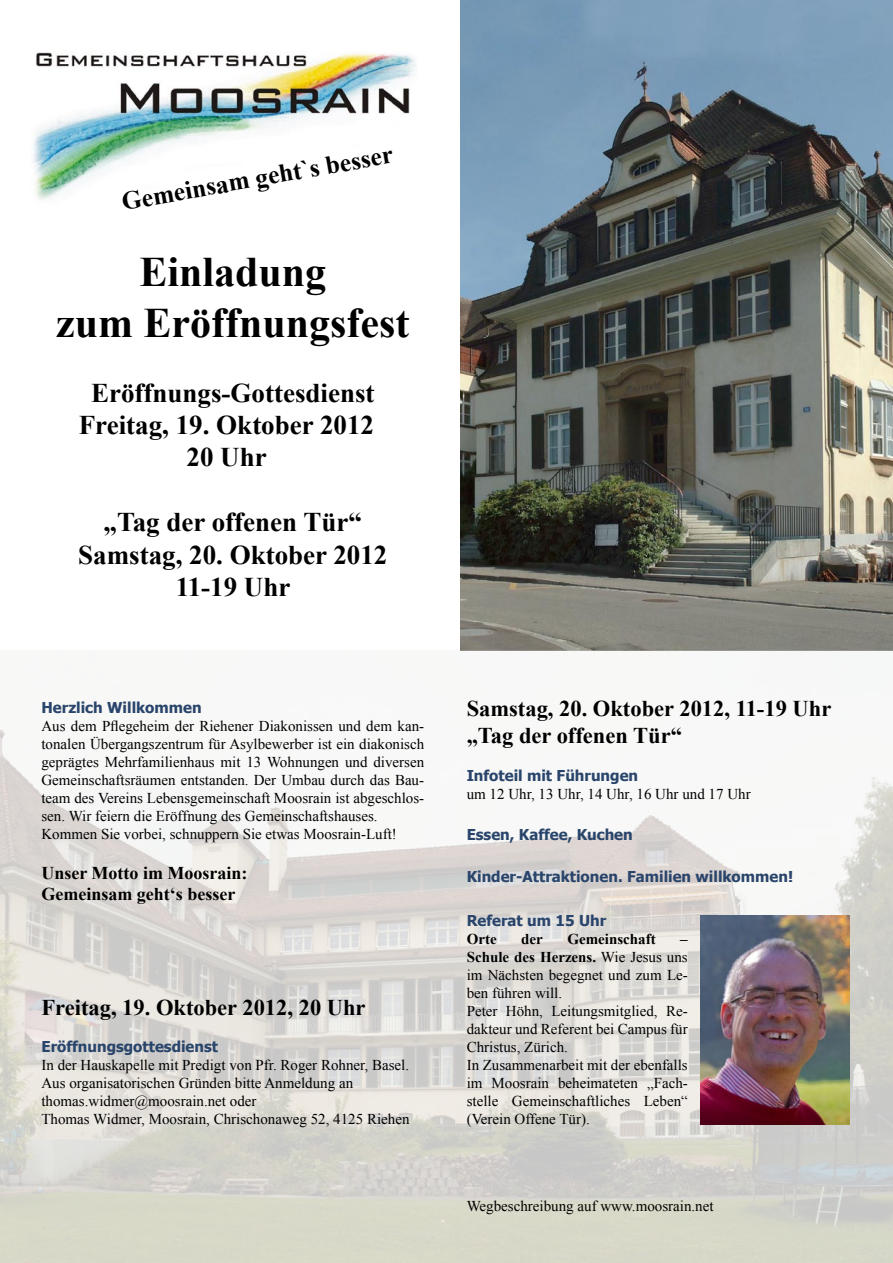
<style>
.page{position:relative;width:893px;height:1263px;background:#fff}
.page>*{position:absolute;margin:0;border:0;box-sizing:border-box;transform-origin:0 0}
.Frontseite_Titel{font:700 42px "Times New Roman";color:#000}
.Frontseite_Titel-2{font:700 27px/32.4px "Times New Roman";color:#000;text-align:center}
.Grundtext{font:700 25.5px "Times New Roman";color:#000}
.Seitentitel{font:700 22.5px "Times New Roman";color:#000}
.Grundtext-2{font:700 18px "Times New Roman";color:#000}
.Grundtext-3{font:15px/18px "Times New Roman";color:#000;text-align:justify}
.Seitentitel-2{font:700 15px "Tahoma";color:#2a456b}
.Grundtext-4{font:700 15px "Times New Roman";color:#000}
.s1{font-weight:700}
</style>
<div class="page">
<img style="left:33px;top:52px;width:383px;height:148px">
<img style="left:460px;top:0;width:433px;height:651px">
<img style="left:0;top:729px;width:893px;height:534px">
<img style="left:701px;top:916px;width:148px;height:208px">
<p class="Grundtext" style="left:119px;top:184px;width:276px;rotate:-10deg">Gemeinsam geht`s besser</p>
<p class="Frontseite_Titel" style="left:139px;top:243px;width:188px">Einladung</p>
<p class="Frontseite_Titel" style="left:56px;top:294px;width:355px">zum Eröffnungsfest</p>
<p class="Frontseite_Titel-2" style="left:79px;top:376px;width:297px">Eröffnungs-Gottesdienst<br>Freitag, 19. Oktober 2012<br>20 Uhr</p>
<p class="Frontseite_Titel-2" style="left:104px;top:505px;width:260px">„Tag der offenen Tür“</p>
<p class="Frontseite_Titel-2" style="left:78px;top:538px;width:311px">Samstag, 20. Oktober 2012</p>
<p class="Frontseite_Titel-2" style="left:176px;top:570px;width:116px">11-19 Uhr</p>
<p class="Seitentitel-2" style="left:41px;top:697px;width:162px">Herzlich Willkommen</p>
<p class="Grundtext-3" style="left:41px;top:717px;width:384px">Aus dem Pflegeheim der Riehener Diakonissen und dem kan&shy;tonalen Übergangszentrum für Asylbewerber ist ein diakonisch geprägtes Mehrfamilienhaus mit 13 Wohnungen und diversen Gemeinschaftsräumen entstanden. Der Umbau durch das Bau&shy;team des Vereins Lebensgemeinschaft Moosrain ist abgeschlos&shy;sen. Wir feiern die Eröffnung des Gemeinschaftshauses.</p>
<p class="Grundtext-3" style="left:41px;top:825px;width:357px">Kommen Sie vorbei, schnuppern Sie etwas Moosrain-Luft!</p>
<p class="Grundtext-2" style="left:41px;top:860px;width:208px">Unser Motto im Moosrain:</p>
<p class="Grundtext-2" style="left:41px;top:882px;width:195px">Gemeinsam geht‘s besser</p>
<p class="Seitentitel" style="left:41px;top:992px;width:326px">Freitag, 19. Oktober 2012, 20 Uhr</p>
<p class="Seitentitel-2" style="left:41px;top:1036px;width:178px">Eröffnungsgottesdienst</p>
<p class="Grundtext-3" style="left:41px;top:1056px;width:369px">In der Hauskapelle mit Predigt von Pfr. Roger Rohner, Basel.</p>
<p class="Grundtext-3" style="left:41px;top:1074px;width:313px">Aus organisatorischen Gründen bitte Anmeldung an</p>
<p class="Grundtext-3" style="left:41px;top:1092px;width:217px">thomas.widmer@moosrain.net oder</p>
<p class="Grundtext-3" style="left:41px;top:1110px;width:370px">Thomas Widmer, Moosrain, Chrischonaweg 52, 4125 Riehen</p>
<p class="Seitentitel" style="left:467px;top:693px;width:366px">Samstag, 20. Oktober 2012, 11-19 Uhr</p>
<p class="Seitentitel" style="left:467px;top:720px;width:217px">„Tag der offenen Tür“</p>
<p class="Seitentitel-2" style="left:467px;top:765px;width:173px">Infoteil mit Führungen</p>
<p class="Grundtext-3" style="left:467px;top:784px;width:285px">um 12 Uhr, 13 Uhr, 14 Uhr, 16 Uhr und 17 Uhr</p>
<p class="Seitentitel-2" style="left:467px;top:824px;width:168px">Essen, Kaffee, Kuchen</p>
<p class="Seitentitel-2" style="left:467px;top:866px;width:328px">Kinder-Attraktionen. Familien willkommen!</p>
<p class="Seitentitel-2" style="left:467px;top:910px;width:141px">Referat um 15 Uhr</p>
<p class="Grundtext-4" style="left:467px;top:929px;width:31px">Orte</p>
<p class="Grundtext-4" style="left:521px;top:929px;width:23px">der</p>
<p class="Grundtext-4" style="left:567px;top:929px;width:90px">Gemeinschaft</p>
<p class="Grundtext-3" style="left:467px;top:930px;width:223px;text-indent:214px"><span class="s1">– Schule des Herzens.</span> Wie Jesus uns im Nächsten begegnet und zum Le&shy;ben führen will.</p>
<p class="Grundtext-3" style="left:467px;top:1002px;width:223px">Peter Höhn, Leitungsmitglied, Re&shy;dakteur und Referent bei Campus für Christus, Zürich.</p>
<p class="Grundtext-3" style="left:467px;top:1056px;width:223px">In Zusammenarbeit mit der ebenfalls im Moosrain beheimateten „Fach&shy;stelle Gemeinschaftliches Leben“ (Verein Offene Tür).</p>
<p class="Grundtext-3" style="left:467px;top:1196px;width:248px">Wegbeschreibung auf www.moosrain.net</p>
</div>
